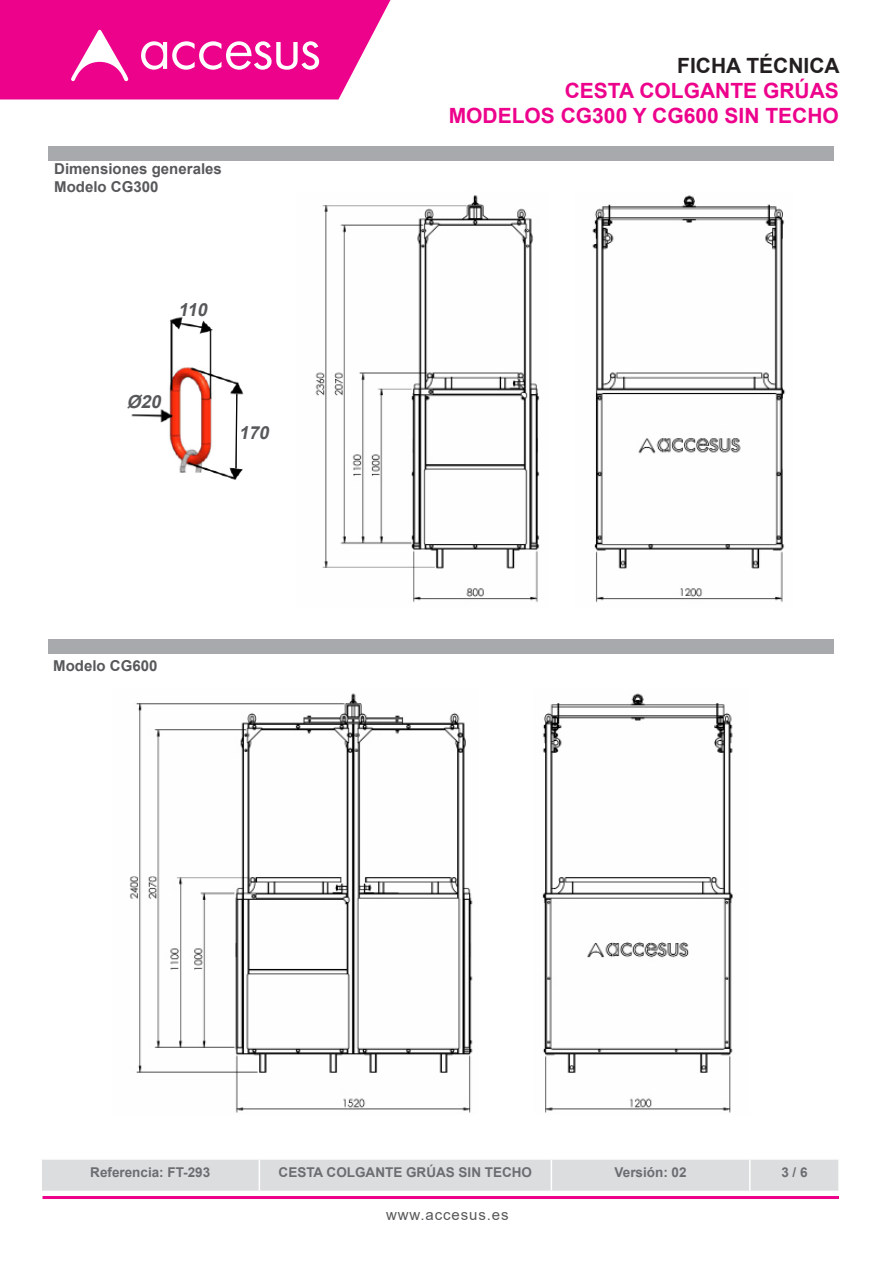
<style>
.page{position:relative;width:893px;height:1263px;background:#fff}
.page>*{position:absolute;margin:0;border:0;box-sizing:border-box;transform-origin:0 0}
.t1{font:700 21px "Arial";color:#ed028c}
.t2{font:700 21px "Arial";color:#231f20}
.t3{font:italic 700 18px "Arial";color:#57585a}
.t4{font:700 15px "Arial";color:#57585a}
.t5{font:15px "Arial";letter-spacing:.06em;color:#57585a}
.Texto_pie_de_pagina{font:700 13.5px "Arial";color:#6c6d70}
</style>
<div class="page">
<svg style="left:0;top:0;width:391px;height:99px;background:#ef249b"></svg>
<hr style="left:43px;top:1196px;width:796px;height:3px;background:#ed028c">
<div style="left:48px;top:146px;width:786px;height:14px;background:#a8a9ad"></div>
<img style="left:315px;top:195px;width:225px;height:408px">
<img style="left:592px;top:195px;width:194px;height:408px">
<img style="left:131px;top:316px;width:113px;height:164px">
<img style="left:129px;top:693px;width:344px;height:420px">
<img style="left:542px;top:693px;width:191px;height:420px">
<div style="left:48px;top:639px;width:786px;height:14px;background:#a8a9ad"></div>
<div style="left:42px;top:1160px;width:796px;height:31px;background:#dcdddf"></div>
<hr style="left:259px;top:1160px;width:1px;height:31px;background:#fff">
<hr style="left:551px;top:1160px;width:1px;height:31px;background:#fff">
<hr style="left:749px;top:1160px;width:2px;height:31px;background:#fff">
<p class="t4" style="left:54px;top:158px;width:169px">Dimensiones generales</p>
<p class="t4" style="left:54px;top:176px;width:106px">Modelo CG300</p>
<p class="t3" style="left:178px;top:297px;width:35px">110</p>
<p class="t3" style="left:127px;top:389px;width:40px">Ø20</p>
<p class="t3" style="left:239px;top:420px;width:36px">170</p>
<p class="t4" style="left:53px;top:655px;width:106px">Modelo CG600</p>
<p class="t2" style="left:677px;top:50px;width:164px">FICHA TÉCNICA</p>
<p class="t1" style="left:565px;top:76px;width:276px">CESTA COLGANTE GRÚAS</p>
<p class="t1" style="left:449px;top:101px;width:392px">MODELOS CG300 Y CG600 SIN TECHO</p>
<p class="Texto_pie_de_pagina" style="left:90px;top:1163px;width:122px">Referencia: FT-293</p>
<p class="Texto_pie_de_pagina" style="left:279px;top:1163px;width:255px">CESTA COLGANTE GRÚAS SIN TECHO</p>
<p class="Texto_pie_de_pagina" style="left:615px;top:1163px;width:74px">Versión: 02</p>
<p class="Texto_pie_de_pagina" style="left:781px;top:1163px;width:28px">3 / 6</p>
<p class="t5" style="left:386px;top:1204px;width:124px">www.accesus.es</p>
</div>
